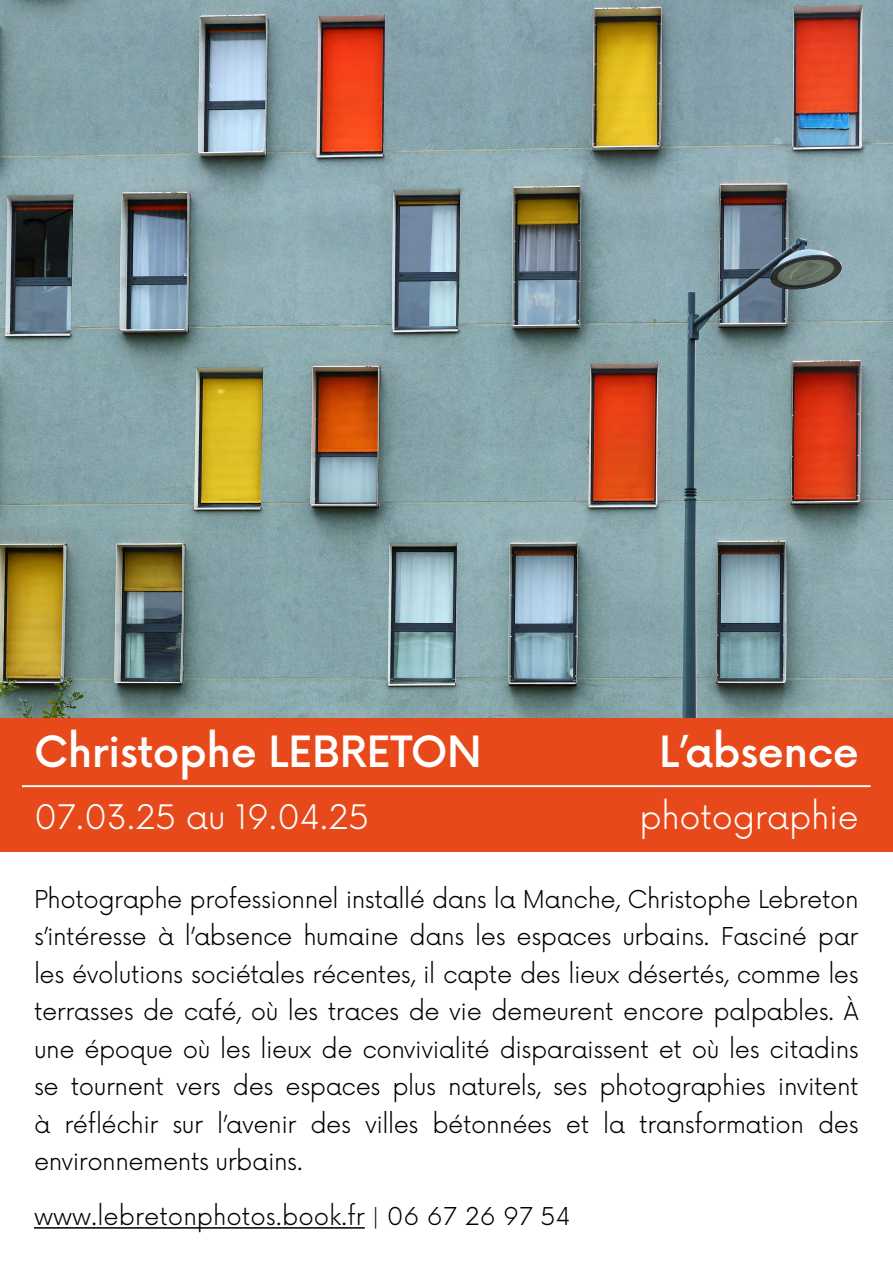
<style>
.page{position:relative;width:893px;height:1263px;background:#fff}
.page>*{position:absolute;margin:0;border:0;box-sizing:border-box;transform-origin:0 0}
.t1{font:500 42px "Now";letter-spacing:-.01em;color:#fff}
.t2{font:300 33px "Now";letter-spacing:-.01em;color:#fff}
.t3{font:300 24px/37.5px "Now";letter-spacing:-.02em;color:#000;text-align:justify}
.t4{font:300 24px "Now";color:#000}
</style>
<div class="page">
<hr style="left:34px;top:1227px;width:331px;height:1px;background:#000">
<img style="left:0;top:0;width:893px;height:719px">
<div style="left:0;top:719px;width:893px;height:133px;background:#e7491a"></div>
<hr style="left:22px;top:785px;width:849px;height:2px;background:#fff">
<h1 class="t1" style="left:34px;top:719px;width:449px">Christophe LEBRETON</h1>
<h2 class="t2" style="left:34px;top:790px;width:337px">07.03.25 au 19.04.25</h2>
<h1 class="t1" style="left:659px;top:719px;width:201px">L’absence</h1>
<h2 class="t2" style="left:639px;top:790px;width:221px">photographie</h2>
<p class="t3" style="left:34px;top:879px;width:826px">Photographe professionnel installé dans la Manche, Christophe Lebreton s’intéresse à l’absence humaine dans les espaces urbains. Fasciné par les évolutions sociétales récentes, il capte des lieux désertés, comme les terrasses de café, où les traces de vie demeurent encore palpables. À une époque où les lieux de convivialité disparaissent et où les citadins se tournent vers des espaces plus naturels, ses photographies invitent à réfléchir sur l’avenir des villes bétonnées et la transformation des environnements urbains.</p>
<p class="t4" style="left:34px;top:1197px;width:538px">www.lebretonphotos.book.fr | 06 67 26 97 54</p>
</div>
